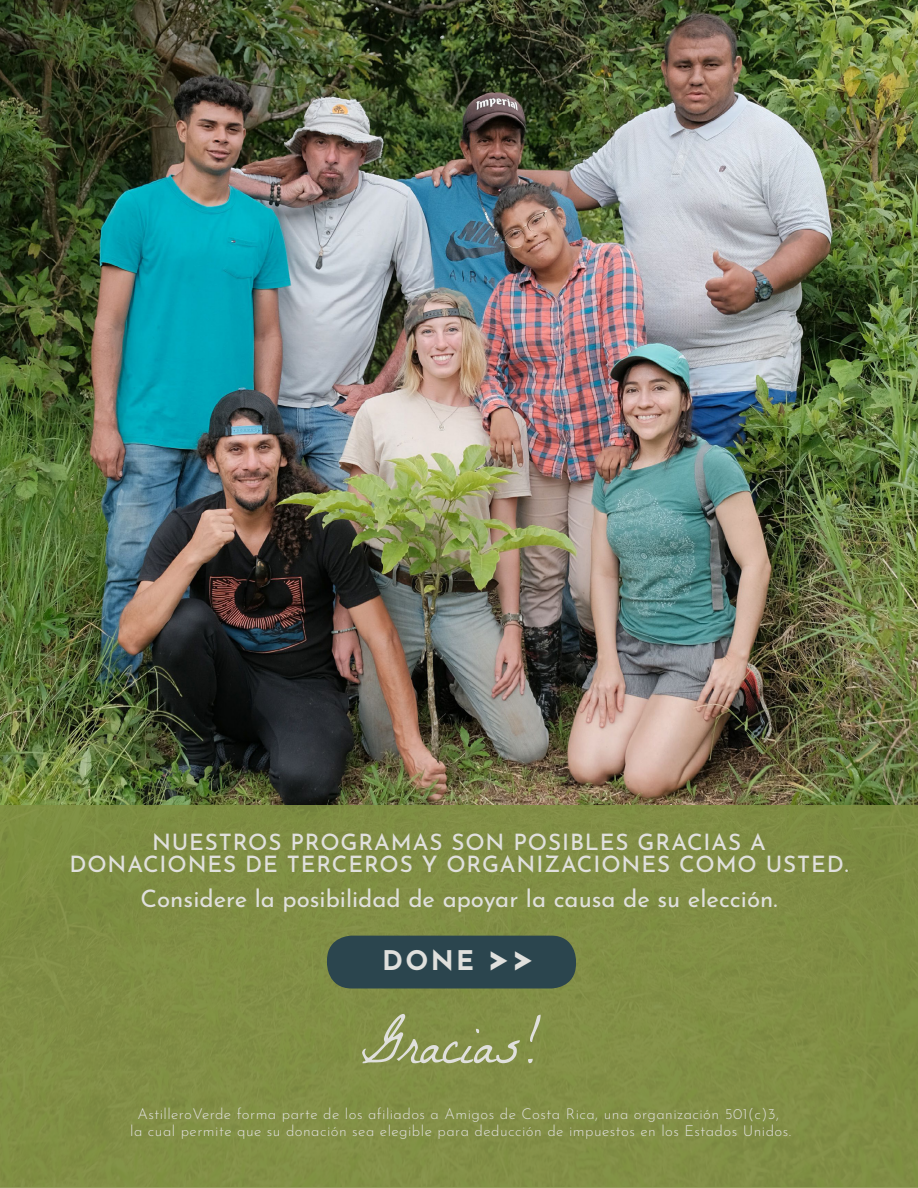
<style>
.page{position:relative;width:918px;height:1188px;background:#fff}
.page>*{position:absolute;margin:0;border:0;box-sizing:border-box;transform-origin:0 0}
.t1{font:54px "La Belle Aurore";color:#e0e0dd}
.t2{font:700 27px "Josefin Sans";color:#e0e0dd}
.t3{font:24px "Josefin Sans";color:#e0e0dd}
.t4{font:500 22.5px "Josefin Sans";letter-spacing:.04em;color:#e0e0dd}
.t5{font:300 15px/16.5px "Josefin Sans";letter-spacing:.03em;color:#e0e0dd;text-align:center}
.s1{font-size:37.5px}
</style>
<div class="page">
<img style="left:0;top:0;width:918px;height:806px">
<div style="left:0;top:806px;width:918px;height:382px;background:#809043"></div>
<div style="left:328px;top:936px;width:247px;height:52px;background:#2b454e;border-radius:24px"></div>
<div style="left:327px;top:936px;width:249px;height:52px;border:2px solid #2b454e;border-radius:24px"></div>
<h3 class="t4" style="left:152px;top:825px;width:17px">NUESTROS</h3>
<h3 class="t4" style="left:290px;top:825px;width:32px">PROGR</h3>
<h3 class="t4" style="left:374px;top:825px;width:95px">AMAS SON</h3>
<h3 class="t4" style="left:514px;top:825px;width:30px">POSIBLES</h3>
<h3 class="t4" style="left:638px;top:825px;width:130px">GRACI AS A</h3>
<h3 class="t4" style="left:69px;top:848px;width:19px">DON</h3>
<h3 class="t4" style="left:127px;top:848px;width:48px">ACIONES</h3>
<h3 class="t4" style="left:245px;top:848px;width:57px">DE TER</h3>
<h3 class="t4" style="left:332px;top:848px;width:33px">CEROS</h3>
<h3 class="t4" style="left:422px;top:848px;width:43px">Y ORG</h3>
<h3 class="t4" style="left:500px;top:848px;width:110px">ANIZACIONES</h3>
<h3 class="t4" style="left:679px;top:848px;width:38px">COMO</h3>
<h3 class="t4" style="left:766px;top:848px;width:16px">USTED</h3>
<h3 class="t4" style="left:845px;top:848px;width:5px">.</h3>
<h3 class="t3" style="left:141px;top:881px;width:638px">Considere la posibilidad de apoyar la causa de su elección.</h3>
<h2 class="t2" style="left:382px;top:941px;width:152px">DONE <span class="s1">&gt;&gt;</span></h2>
<h1 class="t1" style="left:362px;top:1013px;width:181px">Gracias!</h1>
<p class="t5" style="left:130px;top:1104px;width:663px">AstilleroVerde forma parte de los afiliados a Amigos de Costa Rica, una organización 501(c)3,<br>la cual permite que su donación sea elegible para deducción de impuestos en los Estados Unidos.</p>
</div>
